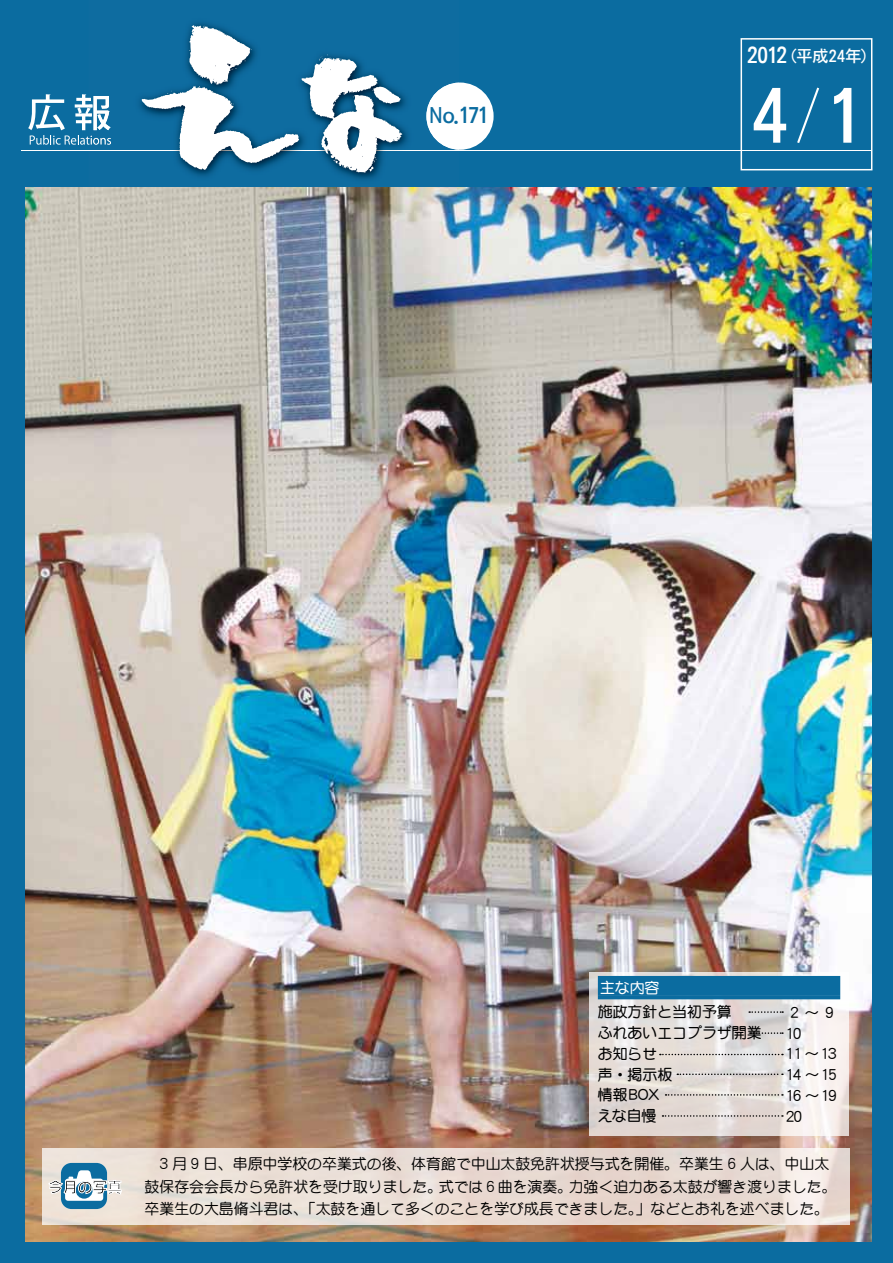
<style>
.page{position:relative;width:893px;height:1263px;background:#0b6ca0}
.page>*{position:absolute;margin:0;border:0;box-sizing:border-box;transform-origin:0 0}
.t1{font:71.25px "Motoya Cedar W4 90 msp RKSJ H";color:#fff}
.t2{font:21.3px "Motoya Cedar W4 90 msp RKSJ H";color:#fff}
.t3{font:21.3px "Motoya Cedar W4 90 msp RKSJ H";color:#0b6ca0}
.t4{font:21.3px "Motoya Cedar W4 90 msp RKSJ H";color:#0b6ca0;scale:.8 1}
.t5{font:15.9px "Motoya Cedar W4 90 msp RKSJ H";color:#fff}
.t6{font:14.85px/22.4px "DF Maru Gothic G Md WINP RKSJ H";color:#000}
.t7{font:14.85px/20.7px "DF Maru Gothic G Bd WINP RKSJ H";color:#000}
.t8{font:14.85px/20.7px "DF Maru Gothic G Bd WINP RKSJ H";letter-spacing:-.53em;color:#000}
.t9{font:14.85px "DF Maru Gothic G Bd WINP RKSJ H";color:#fff}
</style>
<div class="page">
<hr style="left:21px;top:150px;width:851px;height:1px;background:#fff">
<div style="left:426px;top:83px;width:68px;height:67px;background:#fff;border-radius:50%"></div>
<img style="left:139px;top:23px;width:320px;height:157px">
<svg style="left:28px;top:94px;width:83px;height:51px"></svg>
<img style="left:139px;top:150px;width:320px;height:1px">
<img style="left:426px;top:83px;width:33px;height:67px">
<svg style="left:142px;top:25px;width:260px;height:148px"></svg>
<img style="left:26px;top:187px;width:846px;height:1055px">
<svg style="left:43px;top:1148px;width:807px;height:77px;background:#eaddd5"></svg>
<svg style="left:49px;top:1163px;width:73px;height:46px"></svg>
<svg style="left:741px;top:38px;width:131px;height:132px"></svg>
<svg style="left:589px;top:972px;width:260px;height:163px;background:#e7e1de"></svg>
<div style="left:598px;top:976px;width:242px;height:19px;background:#0b6ca0"></div>
<svg style="left:598px;top:995px;width:242px;height:4px"></svg>
<svg style="left:666px;top:1094px;width:117px;height:2px"></svg>
<svg style="left:662px;top:1115px;width:121px;height:2px"></svg>
<svg style="left:677px;top:1073px;width:106px;height:2px"></svg>
<svg style="left:660px;top:1054px;width:123px;height:1px"></svg>
<svg style="left:750px;top:1032px;width:33px;height:2px"></svg>
<svg style="left:749px;top:1011px;width:34px;height:2px"></svg>
<h2 class="t3" style="left:453px;top:104px;width:42px">．１７１</h2>
<h2 class="t4" style="left:428px;top:104px;width:41px">Ｎｏ</h2>
<h2 class="t2" style="left:742px;top:45px;width:52px">２０１２</h2>
<h1 class="t1" style="left:734px;top:80px;width:147px">４１</h1>
<p class="t5" style="left:781px;top:48px;width:49px">（平成</p>
<p class="t5" style="left:846px;top:48px;width:32px">年(</p>
<p class="t5" style="left:825px;top:48px;width:26px">２４</p>
<p class="t9" style="left:600px;top:980px;width:61px">主な内容</p>
<p class="t7" style="left:598px;top:1002px;width:165px">施政方針と当初予算<br>ふれあいエコプラザ開業お知らせ<br>声・掲示板<br>情報BOX<br>えな自慢</p>
<p class="t8" style="left:783px;top:1002px;width:59px">２~ 9<br>１０<br>１１ ~ １３<br>１４ ~ １５<br>１６ ~ １９<br>２０</p>
<p class="t6" style="left:569px;top:1153px;width:269px;text-indent:-424px">　3 月 9 日、串原中学校の卒業式の後、体育館で中山太鼓免許状授与式を開催。卒業生 6 人は、中山太力強く迫力ある太鼓が響き渡りました。</p>
<p class="t6" style="left:145px;top:1175px;width:686px">鼓保存会会長から免許状を受け取りました。<br>卒業生の大島脩斗君は、「太鼓を通して多くのことを学び成長できました。」などとお礼を述べました。</p>
<p class="t6" style="left:439px;top:1175px;width:135px">式では 6 曲を演奏。</p>
</div>
